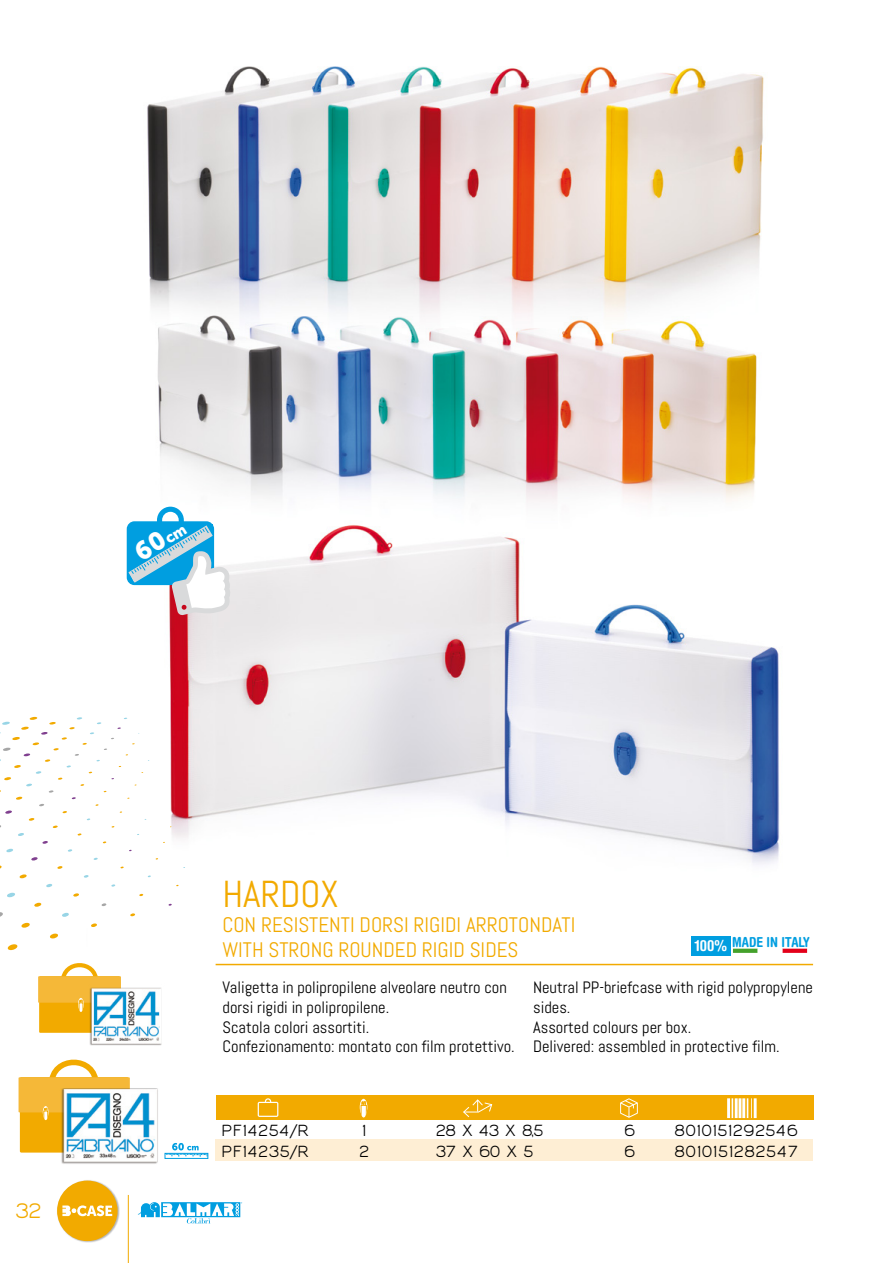
<style>
.page{position:relative;width:893px;height:1263px;background:#fff}
.page>*{position:absolute;margin:0;border:0;box-sizing:border-box;transform-origin:0 0}
.t1{font:37.5px "Abel";color:#f2aa00}
.t2{font:25.35px "Museo Sans Cyrl 900";color:#fff}
.t3{font:21px/25.2px "Abel";color:#f2aa00}
.t4{font:19.5px "Giorgio";color:#f2aa00}
.t5{font:16.5px/19.8px "Abel";color:#000}
.t6{font:700 condensed 15.15px "Helvetica Rounded LT Std";color:#fff}
.t7{font:15px "Giorgio";letter-spacing:.07em;color:#000}
.t8{font:700 condensed 13.8px "Helvetica Rounded LT Std";color:#009ee0}
.s1{font-size:15.45px}
</style>
<div class="page">
<svg style="left:138px;top:1202px;width:104px;height:21px"></svg>
<hr style="left:128px;top:1195px;width:1px;height:68px;background:#f2aa00">
<div style="left:57px;top:1180px;width:63px;height:63px;background:#000;opacity:.3"></div>
<div style="left:57px;top:1180px;width:61px;height:61px;background:#f2aa00;border-radius:50%"></div>
<svg style="left:62px;top:1205px;width:50px;height:11px"></svg>
<div style="left:216px;top:1140px;width:597px;height:21px;background:#feeed4"></div>
<img style="left:87px;top:533px;width:692px;height:384px">
<img style="left:147px;top:66px;width:617px;height:234px">
<hr style="left:216px;top:964px;width:597px;height:1px;background:#f2aa00">
<div style="left:216px;top:1095px;width:597px;height:25px;background:#f2aa00"></div>
<svg style="left:258px;top:1098px;width:20px;height:19px"></svg>
<svg style="left:620px;top:1098px;width:18px;height:20px"></svg>
<hr style="left:727px;top:1098px;width:3px;height:20px;background:#fff">
<hr style="left:738px;top:1098px;width:3px;height:20px;background:#fff">
<hr style="left:735px;top:1098px;width:3px;height:20px;background:#fff">
<svg style="left:732px;top:1098px;width:1px;height:20px"></svg>
<hr style="left:742px;top:1098px;width:3px;height:20px;background:#fff">
<hr style="left:754px;top:1098px;width:3px;height:20px;background:#fff">
<svg style="left:747px;top:1098px;width:5px;height:20px"></svg>
<svg style="left:463px;top:1099px;width:30px;height:19px"></svg>
<div style="left:691px;top:936px;width:40px;height:19px;background:#009ee0"></div>
<svg style="left:733px;top:949px;width:25px;height:4px"></svg>
<svg style="left:782px;top:949px;width:25px;height:4px"></svg>
<img style="left:126px;top:300px;width:631px;height:233px">
<div style="left:165px;top:1153px;width:43px;height:6px;border:1px solid #009ee0"></div>
<svg style="left:166px;top:1143px;width:42px;height:14px"></svg>
<svg style="left:360px;top:1099px;width:7px;height:18px"></svg>
<div style="left:39px;top:976px;width:81px;height:57px;background:#f2aa00"></div>
<img style="left:88px;top:987px;width:74px;height:59px">
<div style="left:20px;top:1077px;width:108px;height:75px;background:#f2aa00"></div>
<svg style="left:19px;top:1059px;width:111px;height:61px"></svg>
<img style="left:59px;top:1082px;width:99px;height:82px">
<svg style="left:127px;top:507px;width:103px;height:108px"></svg>
<svg style="left:2px;top:722px;width:8px;height:3px"></svg>
<svg style="left:3px;top:748px;width:8px;height:3px"></svg>
<svg style="left:12px;top:737px;width:8px;height:3px"></svg>
<svg style="left:21px;top:727px;width:8px;height:3px"></svg>
<svg style="left:29px;top:717px;width:9px;height:3px"></svg>
<svg style="left:4px;top:777px;width:7px;height:3px"></svg>
<svg style="left:14px;top:765px;width:7px;height:3px"></svg>
<svg style="left:23px;top:753px;width:8px;height:3px"></svg>
<svg style="left:32px;top:742px;width:7px;height:3px"></svg>
<svg style="left:41px;top:732px;width:7px;height:3px"></svg>
<svg style="left:49px;top:722px;width:7px;height:2px"></svg>
<svg style="left:5px;top:810px;width:7px;height:4px"></svg>
<svg style="left:16px;top:797px;width:7px;height:3px"></svg>
<svg style="left:26px;top:784px;width:6px;height:2px"></svg>
<svg style="left:36px;top:771px;width:6px;height:3px"></svg>
<svg style="left:45px;top:759px;width:6px;height:3px"></svg>
<svg style="left:6px;top:849px;width:7px;height:3px"></svg>
<svg style="left:18px;top:833px;width:6px;height:3px"></svg>
<svg style="left:28px;top:818px;width:7px;height:3px"></svg>
<svg style="left:49px;top:790px;width:5px;height:3px"></svg>
<svg style="left:0;top:912px;width:3px;height:5px"></svg>
<svg style="left:7px;top:893px;width:8px;height:4px"></svg>
<svg style="left:19px;top:874px;width:8px;height:4px"></svg>
<svg style="left:31px;top:857px;width:7px;height:3px"></svg>
<svg style="left:42px;top:841px;width:6px;height:3px"></svg>
<svg style="left:7px;top:944px;width:11px;height:6px"></svg>
<svg style="left:21px;top:923px;width:9px;height:5px"></svg>
<svg style="left:34px;top:903px;width:8px;height:4px"></svg>
<svg style="left:46px;top:884px;width:6px;height:3px"></svg>
<svg style="left:57px;top:866px;width:6px;height:3px"></svg>
<svg style="left:50px;top:933px;width:8px;height:5px"></svg>
<svg style="left:62px;top:913px;width:7px;height:4px"></svg>
<svg style="left:73px;top:893px;width:6px;height:3px"></svg>
<svg style="left:84px;top:875px;width:5px;height:3px"></svg>
<svg style="left:91px;top:923px;width:6px;height:4px"></svg>
<svg style="left:101px;top:903px;width:6px;height:3px"></svg>
<svg style="left:111px;top:884px;width:4px;height:3px"></svg>
<svg style="left:38px;top:963px;width:83px;height:49px"></svg>
<svg style="left:130px;top:913px;width:5px;height:3px"></svg>
<h2 class="t2" style="left:129px;top:542px;width:56px;rotate:-32deg">60<span class="s1">cm</span></h2>
<p class="t4" style="left:16px;top:1199px;width:27px">32</p>
<h1 class="t1" style="left:222px;top:870px;width:118px">HARDOX</h1>
<p class="t3" style="left:222px;top:912px;width:355px">CON RESISTENTI DORSI RIGIDI ARROTONDATI<br>WITH STRONG ROUNDED RIGID SIDES</p>
<p class="t5" style="left:223px;top:977px;width:294px">Valigetta in polipropilene alveolare neutro con dorsi rigidi in polipropilene.<br>Scatola colori assortiti.<br>Confezionamento: montato con film protettivo.</p>
<p class="t5" style="left:533px;top:977px;width:281px">Neutral PP-briefcase with rigid polypropylene sides.<br>Assorted colours per box.<br>Delivered: assembled in protective film.</p>
<p class="t8" style="left:732px;top:933px;width:79px">MADE IN ITALY</p>
<p class="t6" style="left:695px;top:936px;width:34px">100%</p>
<p class="t7" style="left:222px;top:1121px;width:88px">PF14254/R</p>
<p class="t7" style="left:362px;top:1121px;width:6px">1</p>
<p class="t7" style="left:436px;top:1121px;width:108px">28 X 43 X 8,5</p>
<p class="t7" style="left:624px;top:1121px;width:12px">6</p>
<p class="t7" style="left:675px;top:1121px;width:125px">8010151292546</p>
<p class="t7" style="left:222px;top:1142px;width:88px">PF14235/R</p>
<p class="t7" style="left:360px;top:1142px;width:11px">2</p>
<p class="t7" style="left:436px;top:1142px;width:98px">37 X 60 X 5</p>
<p class="t7" style="left:624px;top:1142px;width:12px">6</p>
<p class="t7" style="left:675px;top:1142px;width:124px">8010151282547</p>
</div>
